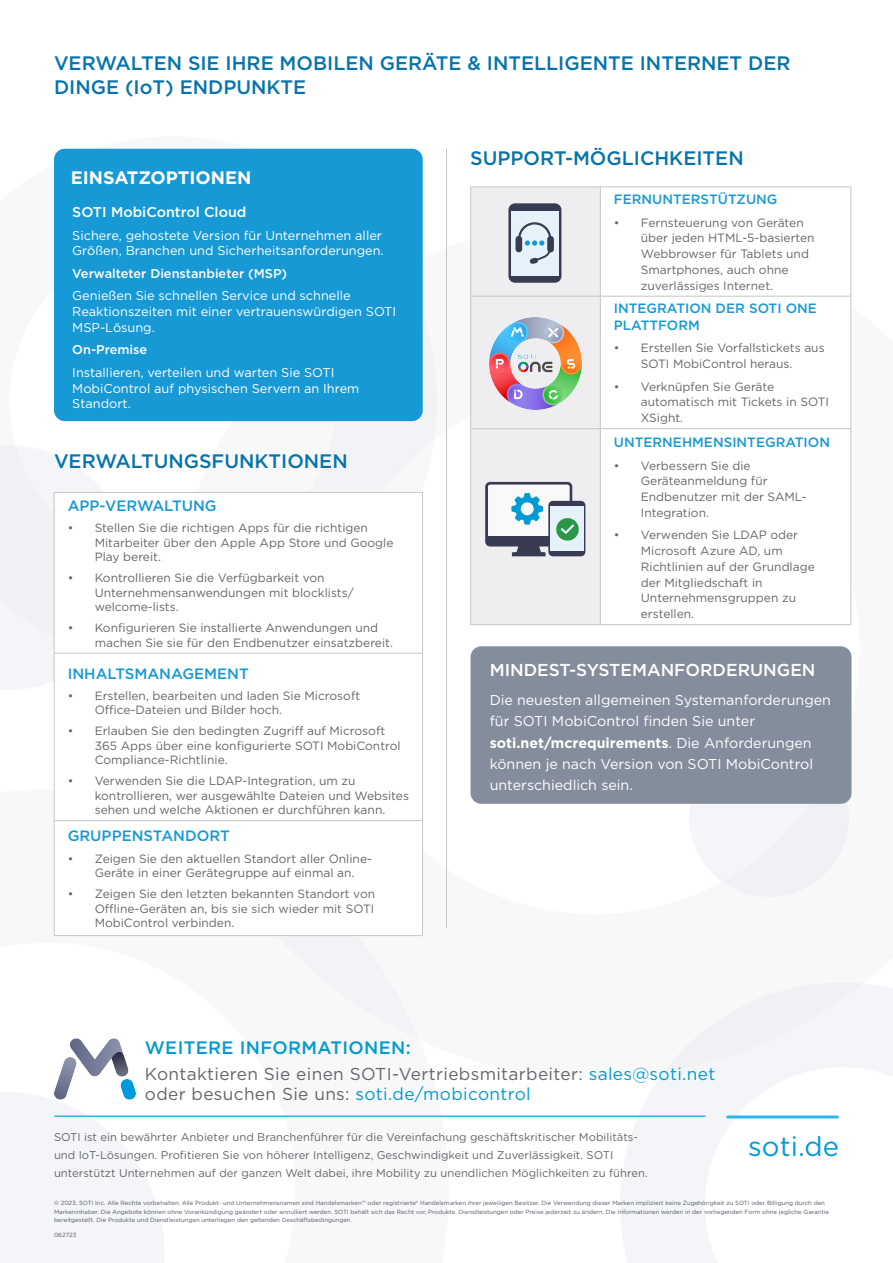
<style>
.page{position:relative;width:893px;height:1263px;background:#fff}
.page>*{position:absolute;margin:0;border:0;box-sizing:border-box;transform-origin:0 0}
.t1{font:27.45px "Gotham Rounded";color:#009ad4}
.t2{font:500 19.5px/24px "Gotham";color:#0674ab}
.Bullets_2_-smaller_t{font:500 18px "Gotham";letter-spacing:.02em;color:#009ad4}
.t3{font:700 18px "Gotham";color:#fff}
.Bullets_2_-smaller_t-2{font:17.25px/20.7px "Gotham";letter-spacing:.02em;color:#63666b}
.t4{font:500 17.25px "Gotham";color:#fff}
.t5{font:500 15px "Gotham";color:#1799d5}
.t6{font:14.25px/21px "Gotham";color:#fff}
.t7{font:500 14.25px "Gotham";color:#fff}
.t8{font:500 13.5px/16.5px "Gotham";color:#1799d5}
.t9{font:12.75px/15.8px "Gotham";color:#fff}
.t10{font:500 12.75px "Gotham";color:#fff}
.t11{font:12px/15.8px "Gotham";color:#63666b}
.t12{font:11.25px/18px "Gotham Rounded";color:#62656a}
.t13{font:6px/8.2px "Gotham Rounded";color:#525567}
.s1{font-weight:700}
.s2{color:#009ad4}
</style>
<div class="page">
<svg style="left:202px;top:936px;width:218px;height:104px"></svg>
<svg style="left:620px;top:984px;width:273px;height:279px"></svg>
<div style="left:663px;top:982px;width:201px;height:90px;background:#f4f5f8"></div>
<svg style="left:167px;top:317px;width:270px;height:175px"></svg>
<svg style="left:0;top:445px;width:104px;height:245px"></svg>
<svg style="left:0;top:1091px;width:164px;height:172px"></svg>
<div style="left:690px;top:800px;width:159px;height:97px;background:#f4f5f8"></div>
<div style="left:54px;top:149px;width:369px;height:272px;background:#1799d5;border-radius:11px"></div>
<svg style="left:55px;top:493px;width:367px;height:197px"></svg>
<hr style="left:54px;top:492px;width:369px;height:1px;background:#c7c6c5">
<hr style="left:54px;top:493px;width:1px;height:160px;background:#c7c6c5">
<hr style="left:422px;top:493px;width:1px;height:160px;background:#c7c6c5">
<hr style="left:54px;top:653px;width:369px;height:1px;background:#c7c6c5">
<hr style="left:54px;top:653px;width:1px;height:167px;background:#c7c6c5">
<hr style="left:422px;top:653px;width:1px;height:167px;background:#c7c6c5">
<hr style="left:54px;top:820px;width:369px;height:1px;background:#c7c6c5">
<hr style="left:54px;top:821px;width:1px;height:114px;background:#c7c6c5">
<hr style="left:422px;top:821px;width:1px;height:114px;background:#c7c6c5">
<hr style="left:54px;top:935px;width:369px;height:1px;background:#c7c6c5">
<hr style="left:446px;top:149px;width:1px;height:779px;background:#c7c6c5">
<div style="left:471px;top:646px;width:380px;height:158px;background:#848d9c;border-radius:11px"></div>
<div style="left:471px;top:188px;width:129px;height:436px;background:#eeeef0"></div>
<svg style="left:601px;top:188px;width:250px;height:436px"></svg>
<hr style="left:471px;top:187px;width:129px;height:1px;background:#c7c6c5">
<hr style="left:470px;top:187px;width:1px;height:109px;background:#c7c6c5">
<hr style="left:470px;top:296px;width:1px;height:133px;background:#c7c6c5">
<hr style="left:470px;top:429px;width:1px;height:195px;background:#c7c6c5">
<hr style="left:471px;top:296px;width:129px;height:1px;background:#c7c6c5">
<hr style="left:471px;top:428px;width:129px;height:1px;background:#c7c6c5">
<hr style="left:471px;top:624px;width:129px;height:1px;background:#c7c6c5">
<hr style="left:600px;top:187px;width:251px;height:1px;background:#c7c6c5">
<hr style="left:851px;top:187px;width:1px;height:109px;background:#c7c6c5">
<hr style="left:600px;top:296px;width:251px;height:1px;background:#c7c6c5">
<hr style="left:851px;top:296px;width:1px;height:132px;background:#c7c6c5">
<hr style="left:600px;top:428px;width:251px;height:1px;background:#c7c6c5">
<hr style="left:851px;top:429px;width:1px;height:195px;background:#c7c6c5">
<hr style="left:600px;top:624px;width:251px;height:1px;background:#c7c6c5">
<hr style="left:600px;top:187px;width:1px;height:109px;background:#c7c6c5">
<hr style="left:600px;top:296px;width:1px;height:132px;background:#c7c6c5">
<hr style="left:600px;top:429px;width:1px;height:195px;background:#c7c6c5">
<div style="left:548px;top:501px;width:37px;height:55px;background:#383b52;border-radius:5px"></div>
<div style="left:550px;top:506px;width:34px;height:45px;background:#e6f2f9"></div>
<svg style="left:485px;top:482px;width:94px;height:74px"></svg>
<div style="left:508px;top:203px;width:53px;height:80px;background:#383b52;border-radius:7px"></div>
<div style="left:511px;top:211px;width:48px;height:65px;background:#e6f2f9"></div>
<svg style="left:515px;top:222px;width:39px;height:42px"></svg>
<img style="left:489px;top:317px;width:92px;height:93px">
<img style="left:54px;top:1038px;width:81px;height:71px">
<hr style="left:55px;top:1115px;width:650px;height:2px;background:#30b7ea">
<hr style="left:728px;top:1115px;width:109px;height:3px;background:#30b7ea">
<p class="t2" style="left:54px;top:50px;width:738px">VERWALTEN SIE IHRE MOBILEN GERÄTE &amp; INTELLIGENTE INTERNET DER<br>DINGE (IoT) ENDPUNKTE</p>
<p class="t3" style="left:71px;top:166px;width:182px">EINSATZOPTIONEN</p>
<p class="t7" style="left:72px;top:203px;width:176px">SOTI MobiControl Cloud</p>
<p class="t9" style="left:72px;top:227px;width:313px">Sichere, gehostete Version für Unternehmen aller<br>Größen, Branchen und Sicherheitsanforderungen.</p>
<p class="t10" style="left:72px;top:265px;width:216px">Verwalteter Dienstanbieter (MSP)</p>
<p class="t9" style="left:72px;top:288px;width:325px">Genießen Sie schnellen Service und schnelle<br>Reaktionszeiten mit einer vertrauenswürdigen SOTI<br>MSP-Lösung.</p>
<p class="t10" style="left:72px;top:342px;width:77px">On-Premise</p>
<p class="t9" style="left:72px;top:364px;width:289px">Installieren, verteilen und warten Sie SOTI<br>MobiControl auf physischen Servern an Ihrem<br>Standort.</p>
<p class="t2" style="left:54px;top:449px;width:295px">VERWALTUNGSFUNKTIONEN</p>
<p class="t5" style="left:68px;top:496px;width:151px">APP-VERWALTUNG</p>
<p class="t11" style="left:95px;top:521px;width:300px;line-height:14.4px;text-indent:-27px">• Stellen Sie die richtigen Apps für die richtigen<br>Mitarbeiter über den Apple App Store und Google<br>Play bereit.</p>
<p class="t11" style="left:95px;top:571px;width:261px;line-height:14.4px;text-indent:-27px">• Kontrollieren Sie die Verfügbarkeit von<br>Unternehmensanwendungen mit blocklists/ welcome-lists.</p>
<p class="t11" style="left:95px;top:621px;width:300px;line-height:14.4px;text-indent:-27px">• Konfigurieren Sie installierte Anwendungen und machen Sie sie für den Endbenutzer einsatzbereit.</p>
<p class="t5" style="left:68px;top:663px;width:183px">INHALTSMANAGEMENT</p>
<p class="t11" style="left:95px;top:688px;width:267px;line-height:14.4px;text-indent:-27px">• Erstellen, bearbeiten und laden Sie Microsoft<br>Office-Dateien und Bilder hoch.</p>
<p class="t11" style="left:95px;top:724px;width:307px;line-height:14.4px;text-indent:-27px">• Erlauben Sie den bedingten Zugriff auf Microsoft<br>365 Apps über eine konfigurierte SOTI MobiControl<br>Compliance-Richtlinie.</p>
<p class="t11" style="left:95px;top:774px;width:316px;line-height:14.4px;text-indent:-27px">• Verwenden Sie die LDAP-Integration, um zu kontrollieren, wer ausgewählte Dateien und Websites sehen und welche Aktionen er durchführen kann.</p>
<p class="t5" style="left:68px;top:826px;width:164px">GRUPPENSTANDORT</p>
<p class="t11" style="left:95px;top:851px;width:279px;line-height:14.4px;text-indent:-27px">• Zeigen Sie den aktuellen Standort aller Online-<br>Geräte in einer Gerätegruppe auf einmal an.</p>
<p class="t11" style="left:95px;top:886px;width:282px;line-height:14.4px;text-align:justify;text-indent:-27px">• Zeigen Sie den letzten bekannten Standort von Offline-Geräten an, bis sie sich wieder mit SOTI MobiControl verbinden.</p>
<p class="t2" style="left:470px;top:145px;width:275px">SUPPORT-MÖGLICHKEITEN</p>
<p class="t8" style="left:614px;top:191px;width:165px">FERNUNTERSTÜTZUNG</p>
<p class="t11" style="left:641px;top:214px;width:175px;text-indent:-27px">• Fernsteuerung von Geräten über jeden HTML-5-basierten<br>Webbrowser für Tablets und<br>Smartphones, auch ohne zuverlässiges Internet.</p>
<p class="t8" style="left:614px;top:300px;width:205px">INTEGRATION DER SOTI ONE<br>PLATTFORM</p>
<p class="t11" style="left:614px;top:340px;width:212px;text-align:center">• Erstellen Sie Vorfallstickets aus<br>SOTI MobiControl heraus.</p>
<p class="t11" style="left:641px;top:378px;width:190px;text-indent:-27px">• Verknüpfen Sie Geräte automatisch mit Tickets in SOTI<br>XSight.</p>
<p class="t8" style="left:614px;top:434px;width:218px">UNTERNEHMENSINTEGRATION</p>
<p class="t11" style="left:641px;top:457px;width:167px;text-indent:-27px">• Verbessern Sie die<br>Geräteanmeldung für<br>Endbenutzer mit der SAML-<br>Integration.</p>
<p class="t11" style="left:641px;top:527px;width:175px;text-indent:-27px">• Verwenden Sie LDAP oder<br>Microsoft Azure AD, um<br>Richtlinien auf der Grundlage der Mitgliedschaft in<br>Unternehmensgruppen zu erstellen.</p>
<p class="t4" style="left:490px;top:659px;width:327px">MINDEST-SYSTEMANFORDERUNGEN</p>
<p class="t6" style="left:490px;top:689px;width:343px">Die neuesten allgemeinen Systemanforderungen für SOTI MobiControl finden Sie unter</p>
<p class="t6" style="left:490px;top:732px;width:325px;text-align:justify"><span class="s1">soti.net/mcrequirements</span>. Die Anforderungen können je nach Version von SOTI MobiControl unterschiedlich sein.</p>
<p class="Bullets_2_-smaller_t" style="left:145px;top:1036px;width:267px">WEITERE INFORMATIONEN:</p>
<p class="Bullets_2_-smaller_t-2" style="left:145px;top:1063px;width:572px">Kontaktieren Sie einen SOTI-Vertriebsmitarbeiter: <span class="s2">sales@soti.net </span>oder besuchen Sie uns: <span class="s2">soti.de/mobicontrol</span></p>
<p class="t12" style="left:54px;top:1128px;width:595px">SOTI ist ein bewährter Anbieter und Branchenführer für die Vereinfachung geschäftskritischer Mobilitäts&shy;und IoT-Lösungen. Profitieren Sie von höherer Intelligenz, Geschwindigkeit und Zuverlässigkeit. SOTI unterstützt Unternehmen auf der ganzen Welt dabei, ihre Mobility zu unendlichen Möglichkeiten zu führen.</p>
<p class="t1" style="left:748px;top:1128px;width:92px">soti.de</p>
<p class="t13" style="left:54px;top:1199px;width:776px">© 2023, SOTI Inc. Alle Rechte vorbehalten. Alle Produkt- und Unternehmensnamen sind Handelsmarken™ oder registrierte® Handelsmarken ihrer jeweiligen Besitzer. Die Verwendung dieser Marken impliziert keine Zugehörigkeit zu SOTI oder Billigung durch den<br>Markeninhaber. Die Angebote können ohne Vorankündigung geändert oder annulliert werden. SOTI behält sich das Recht vor, Produkte, Dienstleistungen oder Preise jederzeit zu ändern. Die Informationen werden in der vorliegenden Form ohne jegliche Garantie bereitgestellt. Die Produkte und Dienstleistungen unterliegen den geltenden Geschäftsbedingungen.</p>
<p class="t13" style="left:54px;top:1230px;width:24px">062723</p>
</div>
